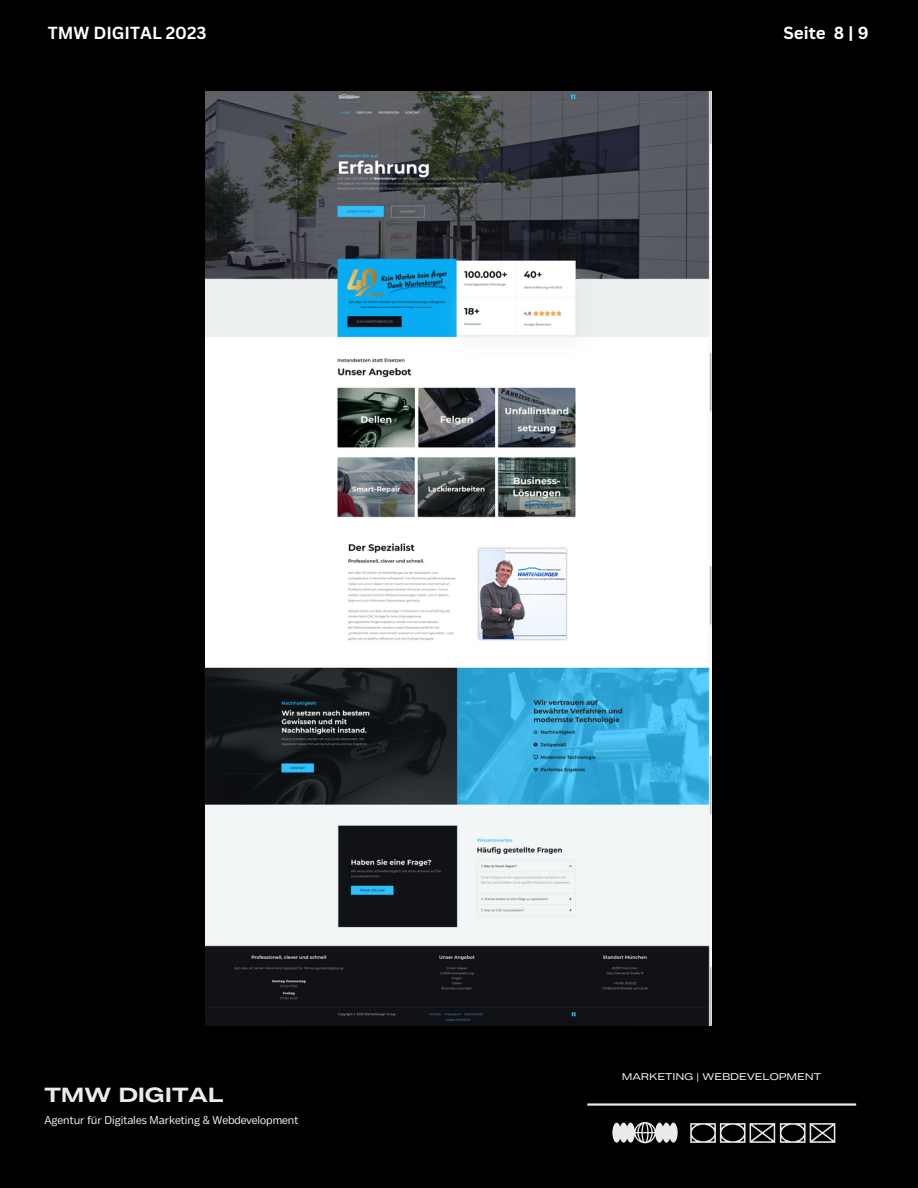
<style>
.page{position:relative;width:918px;height:1188px;background:#000001}
.page>*{position:absolute;margin:0;border:0;box-sizing:border-box;transform-origin:0 0}
.t1{font:700 20.55px "Body Text Large";color:#ebebeb}
.t2{font:700 16.95px "Canva Sans";color:#fff}
.t3{font:11.4px "Body Text";color:#ebebeb}
.t4{font:9.75px "Body Text Large";color:#ebebeb}
</style>
<div class="page">
<img style="left:205px;top:92px;width:507px;height:216px">
<img style="left:205px;top:308px;width:507px;height:221px">
<img style="left:205px;top:529px;width:507px;height:130px">
<img style="left:205px;top:659px;width:507px;height:157px">
<img style="left:205px;top:816px;width:507px;height:125px">
<img style="left:205px;top:941px;width:507px;height:85px">
<hr style="left:587px;top:1103px;width:269px;height:3px;background:#ebebeb">
<svg style="left:690px;top:1123px;width:145px;height:19px"></svg>
<svg style="left:612px;top:1122px;width:66px;height:21px"></svg>
<p class="t2" style="left:48px;top:21px;width:160px">TMW DIGITAL 2023</p>
<p class="t2" style="left:783px;top:21px;width:87px">Seite 8 | 9</p>
<p class="t1" style="left:44px;top:1083px;width:181px">TMW DIGITAL</p>
<p class="t3" style="left:44px;top:1114px;width:256px">Agentur für Digitales Marketing &amp; Webdevelopment</p>
<p class="t4" style="left:622px;top:1071px;width:201px">MARKETING | WEBDEVELOPMENT</p>
</div>
